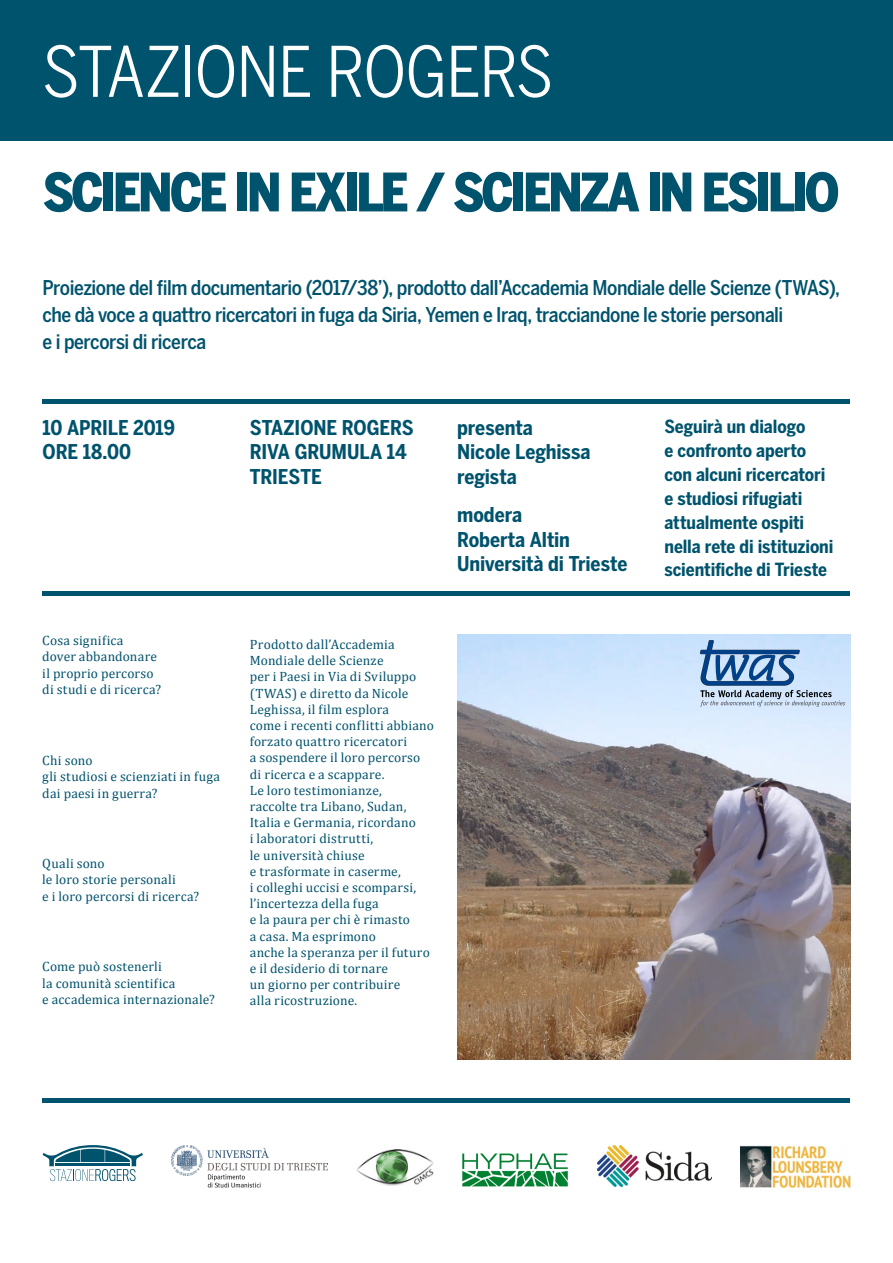
<style>
.page{position:relative;width:893px;height:1263px;background:#fff}
.page>*{position:absolute;margin:0;border:0;box-sizing:border-box;transform-origin:0 0}
.t1{font:69px "Benton Sans Cond";letter-spacing:-.02em;color:#fff}
.t2{font:900 52.5px "Benton Sans Cond";letter-spacing:-.06em;color:#00536d}
.t3{font:500 20.25px/27px "Benton Sans Cond";letter-spacing:-.025em;color:#00536d}
.t4{font:700 20.25px/24.3px "Benton Sans Cond";letter-spacing:-.005em;color:#00536d}
.t5{font:700 18px/23.9px "Benton Sans Cond";letter-spacing:-.005em;color:#00536d}
.t6{font:13.5px/16.2px "Cambria";letter-spacing:.015em;color:#00536d}
</style>
<div class="page">
<svg style="left:43px;top:1145px;width:100px;height:36px"></svg>
<hr style="left:43px;top:400px;width:807px;height:4px;background:#00536d">
<div style="left:43px;top:591px;width:807px;height:5px;background:#00536d"></div>
<hr style="left:43px;top:1098px;width:807px;height:4px;background:#00536d">
<div style="left:0;top:0;width:893px;height:140px;background:#00536d"></div>
<img style="left:172px;top:1145px;width:156px;height:43px">
<img style="left:457px;top:634px;width:394px;height:426px">
<img style="left:597px;top:1145px;width:115px;height:42px">
<img style="left:462px;top:1153px;width:106px;height:33px">
<img style="left:741px;top:1145px;width:109px;height:43px">
<img style="left:357px;top:1150px;width:77px;height:36px">
<img style="left:697px;top:639px;width:149px;height:69px">
<h1 class="t1" style="left:43px;top:32px;width:512px">STAZIONE ROGERS</h1>
<h2 class="t2" style="left:43px;top:161px;width:798px">SCIENCE IN EXILE / SCIENZA IN ESILIO</h2>
<h3 class="t3" style="left:43px;top:274px;width:799px">Proiezione del film documentario (2017/38’), prodotto dall’Accademia Mondiale delle Scienze (TWAS), che dà voce a quattro ricercatori in fuga da Siria, Yemen e Iraq, tracciandone le storie personali<br>e i percorsi di ricerca</h3>
<h3 class="t4" style="left:43px;top:415px;width:134px">10 APRILE 2019<br>ORE 18.00</h3>
<p class="t6" style="left:42px;top:632px;width:120px">Cosa significa<br>dover abbandonare il proprio percorso di studi e di ricerca?</p>
<p class="t6" style="left:42px;top:752px;width:179px">Chi sono<br>gli studiosi e scienziati in fuga dai paesi in guerra?</p>
<p class="t6" style="left:42px;top:855px;width:158px">Quali sono<br>le loro storie personali<br>e i loro percorsi di ricerca?</p>
<p class="t6" style="left:42px;top:958px;width:174px">Come può sostenerli<br>la comunità scientifica<br>e accademica internazionale?</p>
<h3 class="t4" style="left:250px;top:415px;width:165px">STAZIONE ROGERS<br>RIVA GRUMULA 14<br>TRIESTE</h3>
<h3 class="t4" style="left:457px;top:415px;width:135px">presenta<br>Nicole Leghissa regista</h3>
<h3 class="t4" style="left:457px;top:503px;width:172px">modera<br>Roberta Altin<br>Università di Trieste</h3>
<p class="t6" style="left:250px;top:636px;width:186px">Prodotto dall’Accademia<br>Mondiale delle Scienze<br>per i Paesi in Via di Sviluppo (TWAS) e diretto da Nicole<br>Leghissa, il film esplora<br>come i recenti conflitti abbiano forzato quattro ricercatori<br>a sospendere il loro percorso di ricerca e a scappare.<br>Le loro testimonianze,<br>raccolte tra Libano, Sudan,<br>Italia e Germania, ricordano<br>i laboratori distrutti,<br>le università chiuse<br>e trasformate in caserme,<br>i colleghi uccisi e scomparsi, l’incertezza della fuga<br>e la paura per chi è rimasto<br>a casa. Ma esprimono<br>anche la speranza per il futuro e il desiderio di tornare<br>un giorno per contribuire<br>alla ricostruzione.</p>
<h3 class="t5" style="left:664px;top:415px;width:171px">Seguirà un dialogo<br>e confronto aperto con alcuni ricercatori e studiosi rifugiati attualmente ospiti nella rete di istituzioni scientifiche di Trieste</h3>
</div>
